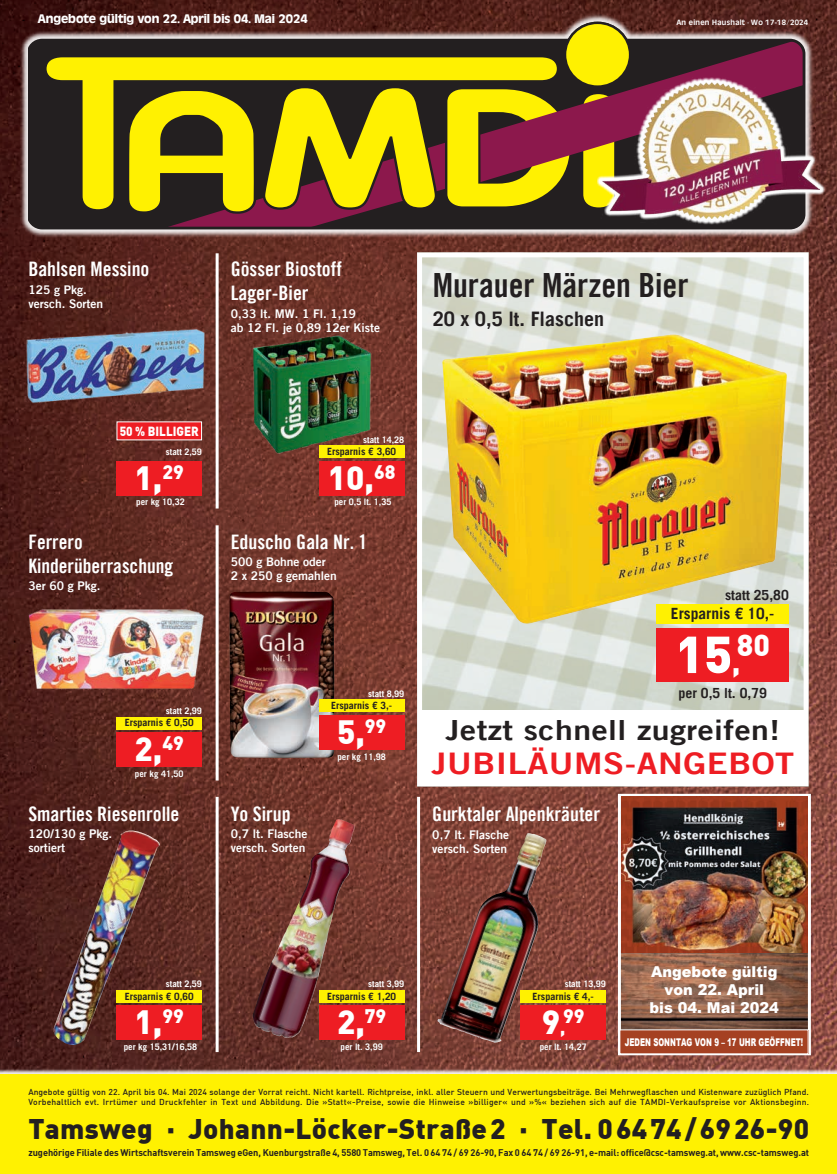
<style>
.page{position:relative;width:837px;height:1174px;background:#fff}
.page>*{position:absolute;margin:0;border:0;box-sizing:border-box;transform-origin:0 0}
.t1{font:900 51.2px "DIN";color:#fff}
.t2{font:33.4px "Trade Gothic LT Bold Cond Twenty";color:#231f20}
.t3{font:900 33px "DIN";color:#fff}
.t4{font:29.8px "Trade Gothic LT Bold Two";letter-spacing:.015em;color:#ee1d23;scale:1.15 1}
.t5{font:900 29.8px "DIN";color:#fff}
.t6{font:900 27.8px "DIN";letter-spacing:.01em;color:#231f20}
.t7{font:27.8px "Trade Gothic LT Bold Two";letter-spacing:.015em;color:#231f20;scale:1.15 1}
.t8{font:20px/24px "Trade Gothic LT Bold Cond Twenty";color:#fff}
.t9{font:700 20px "Trade Gothic LT";color:#231f20}
.t10{font:900 19.2px "DIN";color:#fff}
.t11{font:700 15.5px "Trade Gothic LT";color:#231f20}
.t12{font:900 15px/18px "Arial";color:#fff;text-align:center}
.t13{font:700 13.9px "Trade Gothic LT";color:#231f20}
.t14{font:900 13px "DIN";color:#fff;scale:.9 1}
.t15{font:12px/14.4px "Trade Gothic LT Bold Two";color:#fff}
.t16{font:700 12px "Ravenna";color:#fff}
.t17{font:900 10.7px "Arial";color:#fff;scale:.66 1}
.t18{font:700 10px "Trade Gothic LT";color:#231f20}
.t19{font:9.5px "DIN Bold";letter-spacing:-.005em;color:#231f20}
.t20{font:700 9px "Trade Gothic LT";color:#fff}
.t21{font:500 8.5px/10.2px "DIN";letter-spacing:.005em;color:#231f20}
.t22{font:600 7.9px "Ravenna";color:#fff}
.s1{font-size:27.9px}
.s2{font-size:18px}
.s3{font-size:8px}
</style>
<div class="page">
<img style="left:0;top:0;width:836px;height:1068px">
<img style="left:423px;top:258px;width:379px;height:452px">
<div style="left:417px;top:252px;width:391px;height:534px;border:5px solid #fff"></div>
<svg style="left:418px;top:710px;width:388px;height:73px"></svg>
<div style="left:0;top:1068px;width:836px;height:106px;background:#fff;opacity:.9"></div>
<div style="left:0;top:1074px;width:836px;height:100px;background:#fff101"></div>
<hr style="left:215px;top:253px;width:3px;height:255px;background:#fff">
<hr style="left:215px;top:525px;width:3px;height:255px;background:#fff">
<hr style="left:215px;top:797px;width:3px;height:255px;background:#fff">
<img style="left:228px;top:591px;width:107px;height:167px">
<svg style="left:616px;top:792px;width:196px;height:264px;background:#9a7361"></svg>
<svg style="left:618px;top:1028px;width:190px;height:26px;background:#a95034"></svg>
<div style="left:20px;top:13px;width:793px;height:224px;background:#fff;opacity:.9"></div>
<svg style="left:126px;top:229px;width:447px;height:14px;background:#916c65"></svg>
<svg style="left:28px;top:39px;width:777px;height:190px;background:#857118"></svg>
<div style="left:565px;top:23px;width:65px;height:64px;background:#fff101;border-radius:50%"></div>
<div style="left:563px;top:22px;width:68px;height:66px;border:2px solid #231f20;border-radius:50%"></div>
<svg style="left:596px;top:77px;width:229px;height:147px;background:#784e3c"></svg>
<img style="left:602px;top:83px;width:217px;height:136px">
<hr style="left:417px;top:797px;width:3px;height:255px;background:#fff">
<img style="left:439px;top:334px;width:349px;height:292px">
<img style="left:53px;top:830px;width:109px;height:217px">
<img style="left:19px;top:299px;width:194px;height:132px">
<img style="left:23px;top:600px;width:187px;height:103px">
<div style="left:117px;top:717px;width:85px;height:12px;background:#fff101"></div>
<div style="left:117px;top:732px;width:85px;height:35px;background:#ee1d23"></div>
<div style="left:117px;top:990px;width:85px;height:12px;background:#fff101"></div>
<div style="left:117px;top:1005px;width:85px;height:35px;background:#ee1d23"></div>
<div style="left:319px;top:699px;width:85px;height:13px;background:#fff101"></div>
<div style="left:319px;top:715px;width:85px;height:34px;background:#ee1d23"></div>
<div style="left:656px;top:604px;width:132px;height:19px;background:#fff101"></div>
<div style="left:656px;top:628px;width:132px;height:54px;background:#ee1d23"></div>
<div style="left:117px;top:461px;width:85px;height:34px;background:#ee1d23"></div>
<img style="left:244px;top:326px;width:135px;height:135px">
<div style="left:319px;top:445px;width:85px;height:13px;background:#fff101"></div>
<div style="left:319px;top:461px;width:85px;height:34px;background:#ee1d23"></div>
<img style="left:621px;top:797px;width:186px;height:155px">
<img style="left:252px;top:819px;width:103px;height:219px">
<div style="left:319px;top:990px;width:85px;height:12px;background:#fff101"></div>
<div style="left:319px;top:1005px;width:85px;height:35px;background:#ee1d23"></div>
<img style="left:437px;top:833px;width:109px;height:209px">
<svg style="left:116px;top:421px;width:86px;height:19px;background:#ec3439"></svg>
<div style="left:520px;top:990px;width:85px;height:12px;background:#fff101"></div>
<div style="left:520px;top:1005px;width:85px;height:35px;background:#ee1d23"></div>
<h3 class="t16" style="left:38px;top:12px;width:271px">Angebote gültig von 22. April bis 04. Mai 2024</h3>
<p class="t22" style="left:676px;top:18px;width:133px">An einen Haushalt • Wo 17-18/2024</p>
<h3 class="t8" style="left:28px;top:257px;width:123px">Bahlsen Messino</h3>
<h3 class="t15" style="left:28px;top:282px;width:76px">125 g Pkg. versch. Sorten</h3>
<h3 class="t8" style="left:231px;top:257px;width:113px">Gösser Biostoff<br>Lager-Bier</h3>
<h3 class="t15" style="left:231px;top:306px;width:151px">0,33 lt. MW. 1 Fl. 1,19<br>ab 12 Fl. je 0,89 12er Kiste</h3>
<h2 class="t2" style="left:432px;top:265px;width:257px">Murauer Märzen Bier</h2>
<h3 class="t9" style="left:432px;top:306px;width:173px">20 x 0,5 lt. Flaschen</h3>
<h3 class="t14" style="left:120px;top:422px;width:89px">50 % BILLIGER</h3>
<p class="t20" style="left:166px;top:446px;width:38px">statt 2,59</p>
<h3 class="t3" style="left:134px;top:456px;width:51px">1,<sup>29</sup></h3>
<p class="t20" style="left:136px;top:497px;width:50px">per kg 10,32</p>
<h3 class="t8" style="left:28px;top:529px;width:146px">Ferrero<br>Kinderüberraschung</h3>
<h3 class="t15" style="left:28px;top:578px;width:73px">3er 60 g Pkg.</h3>
<p class="t20" style="left:166px;top:705px;width:38px">statt 2,99</p>
<p class="t18" style="left:125px;top:716px;width:70px">Ersparnis € 0,50</p>
<h3 class="t3" style="left:134px;top:727px;width:51px">2,<sup>49</sup></h3>
<p class="t20" style="left:135px;top:768px;width:50px">per kg 41,50</p>
<h3 class="t8" style="left:28px;top:801px;width:153px">Smarties Riesenrolle</h3>
<h3 class="t15" style="left:28px;top:826px;width:85px">120/130 g Pkg. sortiert</h3>
<p class="t20" style="left:363px;top:434px;width:43px">statt 14,28</p>
<p class="t18" style="left:327px;top:445px;width:70px">Ersparnis € 3,60</p>
<h3 class="t3" style="left:328px;top:456px;width:69px">10,<sup>68</sup></h3>
<p class="t20" style="left:334px;top:497px;width:59px">per 0,5 lt. 1,35</p>
<h3 class="t8" style="left:231px;top:529px;width:138px">Eduscho Gala Nr. 1</h3>
<h3 class="t15" style="left:231px;top:554px;width:107px">500 g Bohne oder<br>2 x 250 g gemahlen</h3>
<h3 class="t8" style="left:231px;top:801px;width:61px">Yo Sirup</h3>
<h3 class="t15" style="left:231px;top:826px;width:78px">0,7 lt. Flasche versch. Sorten</h3>
<p class="t20" style="left:368px;top:688px;width:38px">statt 8,99</p>
<p class="t18" style="left:331px;top:699px;width:63px">Ersparnis € 3,-</p>
<h3 class="t3" style="left:337px;top:710px;width:51px">5,<sup>99</sup></h3>
<p class="t20" style="left:337px;top:751px;width:50px">per kg 11,98</p>
<h3 class="t13" style="left:724px;top:586px;width:65px">statt 25,80</h3>
<h3 class="t11" style="left:670px;top:604px;width:105px">Ersparnis € 10,-</h3>
<h1 class="t1" style="left:675px;top:620px;width:66px">15<span class="s1">,</span></h1>
<h3 class="t5" style="left:736px;top:625px;width:35px">80</h3>
<h3 class="t13" style="left:678px;top:684px;width:90px">per 0,5 lt. 0,79</h3>
<h3 class="t7" style="left:445px;top:712px;width:292px">Jetzt schnell zugreifen!</h3>
<h3 class="t4" style="left:431px;top:744px;width:317px">JUBILÄUMS-ANGEBOT</h3>
<h3 class="t8" style="left:432px;top:802px;width:169px">Gurktaler Alpenkräuter</h3>
<h3 class="t15" style="left:432px;top:827px;width:78px">0,7 lt. Flasche versch. Sorten</h3>
<p class="t20" style="left:166px;top:978px;width:38px">statt 2,59</p>
<p class="t18" style="left:125px;top:989px;width:70px">Ersparnis € 0,60</p>
<h3 class="t3" style="left:134px;top:1000px;width:51px">1,<sup>99</sup></h3>
<p class="t20" style="left:124px;top:1041px;width:75px">per kg 15,31/16,58</p>
<p class="t20" style="left:368px;top:978px;width:38px">statt 3,99</p>
<p class="t18" style="left:327px;top:989px;width:70px">Ersparnis € 1,20</p>
<h3 class="t3" style="left:337px;top:1000px;width:51px">2,<sup>79</sup></h3>
<p class="t20" style="left:340px;top:1041px;width:44px">per lt. 3,99</p>
<p class="t20" style="left:564px;top:978px;width:43px">statt 13,99</p>
<p class="t18" style="left:532px;top:989px;width:63px">Ersparnis € 4,-</p>
<h3 class="t3" style="left:541px;top:1000px;width:25px">9<span class="s2">,</span></h3>
<h3 class="t10" style="left:563px;top:1003px;width:23px">99</h3>
<p class="t20" style="left:539px;top:1041px;width:49px">per lt. 14,27</p>
<h3 class="t12" style="left:649px;top:962px;width:131px">Angebote gültig von 22. April<br>bis 04. Mai 2024</h3>
<p class="t17" style="left:624px;top:1034px;width:272px">JEDEN SONNTAG VON 9 – 17 UHR GEÖFFNET!</p>
<p class="t21" style="left:28px;top:1086px;width:782px">Angebote gültig von 22. April bis 04. Mai 2024 solange der Vorrat reicht. Nicht kartell. Richtpreise, inkl. aller Steuern und Verwertungsbeiträge. Bei Mehrwegflaschen und Kistenware zuzüglich Pfand.<br>Vorbehaltlich evt. Irrtümer und Druckfehler in Text und Abbildung. Die »Statt«-Preise, sowie die Hinweise »billiger« und »%« beziehen sich auf die TAMDI-Verkaufspreise vor Aktionsbeginn<span class="s3">.</span></p>
<h3 class="t6" style="left:28px;top:1110px;width:782px">Tamsweg ∙ Johann-Löcker-Straße 2 ∙ Tel. 0 64 74 / 69 26-90</h3>
<p class="t19" style="left:28px;top:1146px;width:782px">zugehörige Filiale des Wirtschaftsverein Tamsweg eGen, Kuenburgstraße 4, 5580 Tamsweg, Tel. 0 64 74 / 69 26-90, Fax 0 64 74 / 69 26-91, e-mail: office@csc-tamsweg.at, www.csc-tamsweg.at</p>
</div>
